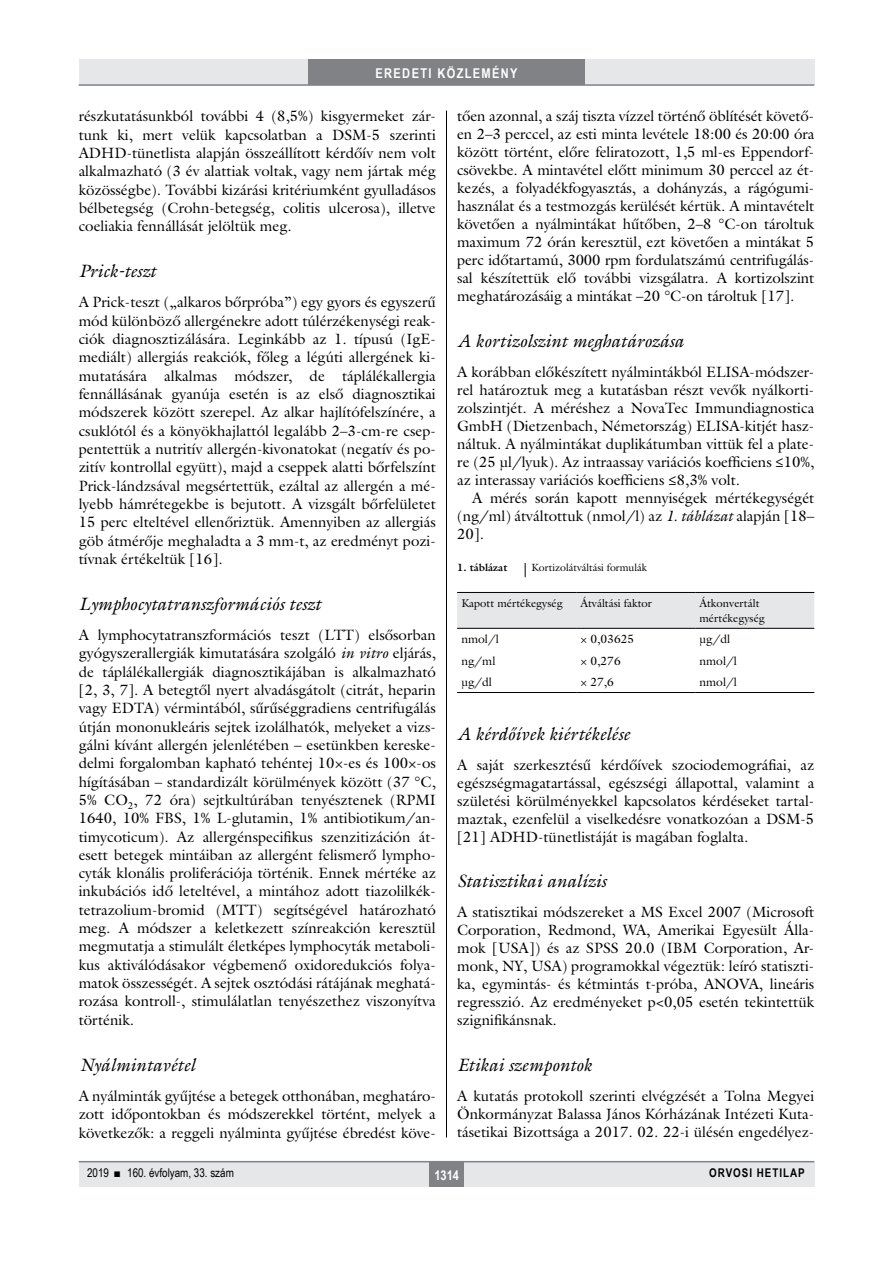
<style>
.page{position:relative;width:893px;height:1263px;background:#fff}
.page>*{position:absolute;margin:0;border:0;box-sizing:border-box;transform-origin:0 0}
.alcimkurziv{font:italic 18px "Galliard Reg";color:#000}
.Body_tompa{font:15px/18.3px "Galliard Reg";color:#000;text-align:justify}
.Body_Text{font:15px/18.3px "Galliard Reg";color:#000;text-align:justify}
.t1{font:700 13.5px "Arial Narrow";letter-spacing:.1em;color:#fff}
.tabla{font:12px "Galliard Reg";color:#000}
.t2{font:12px "Arial Narrow";color:#000}
.t3{font:700 12px "Arial Narrow";letter-spacing:.08em;color:#000}
.tablafej{font:11.25px/15px "Galliard Reg";color:#000}
.kepalairas2{font:10.5px "Galliard Reg";color:#000}
.kepalairas1{font:700 10.5px "Galliard Reg";color:#000}
.s1{font-style:italic}
</style>
<div class="page">
<div style="left:79px;top:1161px;width:735px;height:25px;background:#e6e7e8"></div>
<hr style="left:79px;top:1161px;width:735px;height:1px;background:#808285">
<div style="left:430px;top:1161px;width:34px;height:25px;background:#808285"></div>
<div style="left:79px;top:60px;width:735px;height:25px;background:#e6e7e8"></div>
<div style="left:308px;top:60px;width:277px;height:25px;background:#808285"></div>
<hr style="left:79px;top:84px;width:735px;height:2px;background:#808285">
<hr style="left:446px;top:111px;width:1px;height:1026px;background:#000">
<svg style="left:525px;top:563px;width:1px;height:14px"></svg>
<div style="left:457px;top:593px;width:357px;height:35px;background:#e6e7e8"></div>
<hr style="left:457px;top:592px;width:119px;height:1px;background:#000">
<hr style="left:576px;top:592px;width:119px;height:1px;background:#000">
<hr style="left:695px;top:592px;width:119px;height:1px;background:#000">
<hr style="left:457px;top:628px;width:119px;height:1px;background:#000">
<hr style="left:576px;top:628px;width:119px;height:1px;background:#000">
<hr style="left:695px;top:628px;width:119px;height:1px;background:#000">
<hr style="left:457px;top:692px;width:119px;height:1px;background:#000">
<hr style="left:576px;top:692px;width:119px;height:1px;background:#000">
<hr style="left:695px;top:692px;width:119px;height:1px;background:#000">
<p class="t1" style="left:375px;top:63px;width:144px">EREDETI KÖZLEMÉNY</p>
<p class="Body_Text" style="left:79px;top:107px;width:359px">részkutatásunkból további 4 (8,5%) kisgyermeket zár&shy;tunk ki, mert velük kapcsolatban a DSM-5 szerinti ADHD-tünetlista alapján összeállított kérdőív nem volt alkalmazható (3 év alattiak voltak, vagy nem jártak még közösségbe). További kizárási kritériumként gyulladásos bélbetegség (Crohn-betegség, colitis ulcerosa), illetve coeliakia fennállását jelöltük meg.</p>
<p class="alcimkurziv" style="left:79px;top:260px;width:79px">Prick-teszt</p>
<p class="Body_tompa" style="left:79px;top:293px;width:359px">A Prick-teszt („alkaros bőrpróba”) egy gyors és egyszerű mód különböző allergénekre adott túlérzékenységi reak&shy;ciók diagnosztizálására. Leginkább az 1. típusú (IgE&shy;mediált) allergiás reakciók, főleg a légúti allergének ki&shy;mutatására alkalmas módszer, de táplálékallergia fennállásának gyanúja esetén is az első diagnosztikai módszerek között szerepel. Az alkar hajlítófelszínére, a csuklótól és a könyökhajlattól legalább 2–3-cm-re csep&shy;pentettük a nutritív allergén-kivonatokat (negatív és po&shy;zitív kontrollal együtt), majd a cseppek alatti bőrfelszínt Prick-lándzsával megsértettük, ezáltal az allergén a mé&shy;lyebb hámrétegekbe is bejutott. A vizsgált bőrfelületet 15 perc elteltével ellenőriztük. Amennyiben az allergiás göb átmérője meghaladta a 3 mm-t, az eredményt pozi&shy;tívnak értékeltük [16].</p>
<p class="alcimkurziv" style="left:79px;top:592px;width:244px">Lymphocytatranszformációs teszt</p>
<p class="Body_tompa" style="left:79px;top:626px;width:359px">A lymphocytatranszformációs teszt (LTT) elsősorban gyógyszerallergiák kimutatására szolgáló <span class="s1">in vitro</span> eljárás, de táplálékallergiák diagnosztikájában is alkalmazható [2, 3, 7]. A betegtől nyert alvadásgátolt (citrát, heparin vagy EDTA) vérmintából, sűrűséggradiens centrifugálás útján mononukleáris sejtek izolálhatók, melyeket a vizs&shy;gálni kívánt allergén jelenlétében – esetünkben kereske&shy;delmi forgalomban kapható tehéntej 10×-es és 100×-os hígításában – standardizált körülmények között (37 °C, 5% CO<sub>2</sub>, 72 óra) sejtkultúrában tenyésztenek (RPMI 1640, 10% FBS, 1% L-glutamin, 1% antibiotikum/an&shy;timycoticum). Az allergénspecifikus szenzitizáción át&shy;esett betegek mintáiban az allergént felismerő lympho&shy;cyták klonális proliferációja történik. Ennek mértéke az inkubációs idő leteltével, a mintához adott tiazolilkék&shy;tetrazolium-bromid (MTT) segítségével határozható meg. A módszer a keletkezett színreakción keresztül megmutatja a stimulált életképes lymphocyták metaboli&shy;kus aktiválódásakor végbemenő oxidoredukciós folya&shy;matok összességét. A sejtek osztódási rátájának meghatá&shy;rozása kontroll-, stimulálatlan tenyészethez viszonyítva történik.</p>
<p class="alcimkurziv" style="left:79px;top:1053px;width:118px">Nyálmintavétel</p>
<p class="Body_tompa" style="left:79px;top:1086px;width:359px">A nyálminták gyűjtése a betegek otthonában, meghatáro&shy;zott időpontokban és módszerekkel történt, melyek a következők: a reggeli nyálminta gyűjtése ébredést köve-</p>
<p class="Body_tompa" style="left:457px;top:107px;width:359px">tően azonnal, a száj tiszta vízzel történő öblítését követő&shy;en 2–3 perccel, az esti minta levétele 18:00 és 20:00 óra között történt, előre feliratozott, 1,5 ml-es Eppendorf&shy;csövekbe. A mintavétel előtt minimum 30 perccel az ét&shy;kezés, a folyadékfogyasztás, a dohányzás, a rágógumi&shy;használat és a testmozgás kerülését kértük. A mintavételt követően a nyálmintákat hűtőben, 2–8 °C-on tároltuk maximum 72 órán keresztül, ezt követően a mintákat 5 perc időtartamú, 3000 rpm fordulatszámú centrifugálás&shy;sal készítettük elő további vizsgálatra. A kortizolszint meghatározásáig a mintákat –20 °C-on tároltuk [17].</p>
<p class="alcimkurziv" style="left:457px;top:330px;width:228px">A kortizolszint meghatározása</p>
<p class="Body_tompa" style="left:457px;top:363px;width:359px">A korábban előkészített nyálmintákból ELISA-módszer&shy;rel határoztuk meg a kutatásban részt vevők nyálkorti&shy;zolszintjét. A méréshez a NovaTec Immundiagnostica GmbH (Dietzenbach, Németország) ELISA-kitjét hasz&shy;náltuk. A nyálmintákat duplikátumban vittük fel a plate&shy;re (25 µl/lyuk). Az intraassay variációs koefficiens ≤10%, az interassay variációs koefficiens ≤8,3% volt.</p>
<p class="Body_Text" style="left:457px;top:489px;width:359px;text-indent:15px">A mérés során kapott mennyiségek mértékegységét (ng/ml) átváltottuk (nmol/l) az <span class="s1">1. táblázat</span> alapján [18– 20].</p>
<p class="kepalairas1" style="left:457px;top:561px;width:52px">1. táblázat</p>
<p class="kepalairas2" style="left:531px;top:561px;width:117px">Kortizolátváltási formulák</p>
<p class="tablafej" style="left:461px;top:595px;width:103px">Kapott mértékegység</p>
<p class="tablafej" style="left:580px;top:595px;width:73px">Átváltási faktor</p>
<p class="tablafej" style="left:699px;top:595px;width:67px">Átkonvertált mértékegység</p>
<p class="tabla" style="left:461px;top:632px;width:39px">nmol/l</p>
<p class="tabla" style="left:580px;top:632px;width:55px">× 0,03625</p>
<p class="tabla" style="left:699px;top:632px;width:32px">µg/dl</p>
<p class="tabla" style="left:461px;top:653px;width:36px">ng/ml</p>
<p class="tabla" style="left:580px;top:653px;width:42px">× 0,276</p>
<p class="tabla" style="left:699px;top:653px;width:39px">nmol/l</p>
<p class="tabla" style="left:461px;top:674px;width:32px">µg/dl</p>
<p class="tabla" style="left:580px;top:674px;width:35px">× 27,6</p>
<p class="tabla" style="left:699px;top:674px;width:39px">nmol/l</p>
<p class="alcimkurziv" style="left:457px;top:722px;width:174px">A kérdőívek kiértékelése</p>
<p class="Body_tompa" style="left:457px;top:755px;width:359px">A saját szerkesztésű kérdőívek szociodemográfiai, az egészségmagatartással, egészségi állapottal, valamint a születési körülményekkel kapcsolatos kérdéseket tartal&shy;maztak, ezenfelül a viselkedésre vonatkozóan a DSM-5 [21] ADHD-tünetlistáját is magában foglalta.</p>
<p class="alcimkurziv" style="left:457px;top:870px;width:151px">Statisztikai analízis</p>
<p class="Body_tompa" style="left:457px;top:903px;width:359px">A statisztikai módszereket a MS Excel 2007 (Microsoft Corporation, Redmond, WA, Amerikai Egyesült Álla&shy;mok [USA]) és az SPSS 20.0 (IBM Corporation, Ar&shy;monk, NY, USA) programokkal végeztük: leíró statiszti&shy;ka, egymintás- és kétmintás t-próba, ANOVA, lineáris regresszió. Az eredményeket p&lt;0,05 esetén tekintettük szignifikánsnak.</p>
<p class="alcimkurziv" style="left:457px;top:1053px;width:136px">Etikai szempontok</p>
<p class="Body_tompa" style="left:457px;top:1086px;width:359px">A kutatás protokoll szerinti elvégzését a Tolna Megyei Önkormányzat Balassa János Kórházának Intézeti Kuta&shy;tásetikai Bizottsága a 2017. 02. 22-i ülésén engedélyez-</p>
<p class="t2" style="left:87px;top:1164px;width:148px">2019 ■ 160. évfolyam, 33. szám</p>
<p class="t1" style="left:434px;top:1165px;width:26px">1314</p>
<p class="t3" style="left:709px;top:1164px;width:97px">ORVOSI HETILAP</p>
</div>
